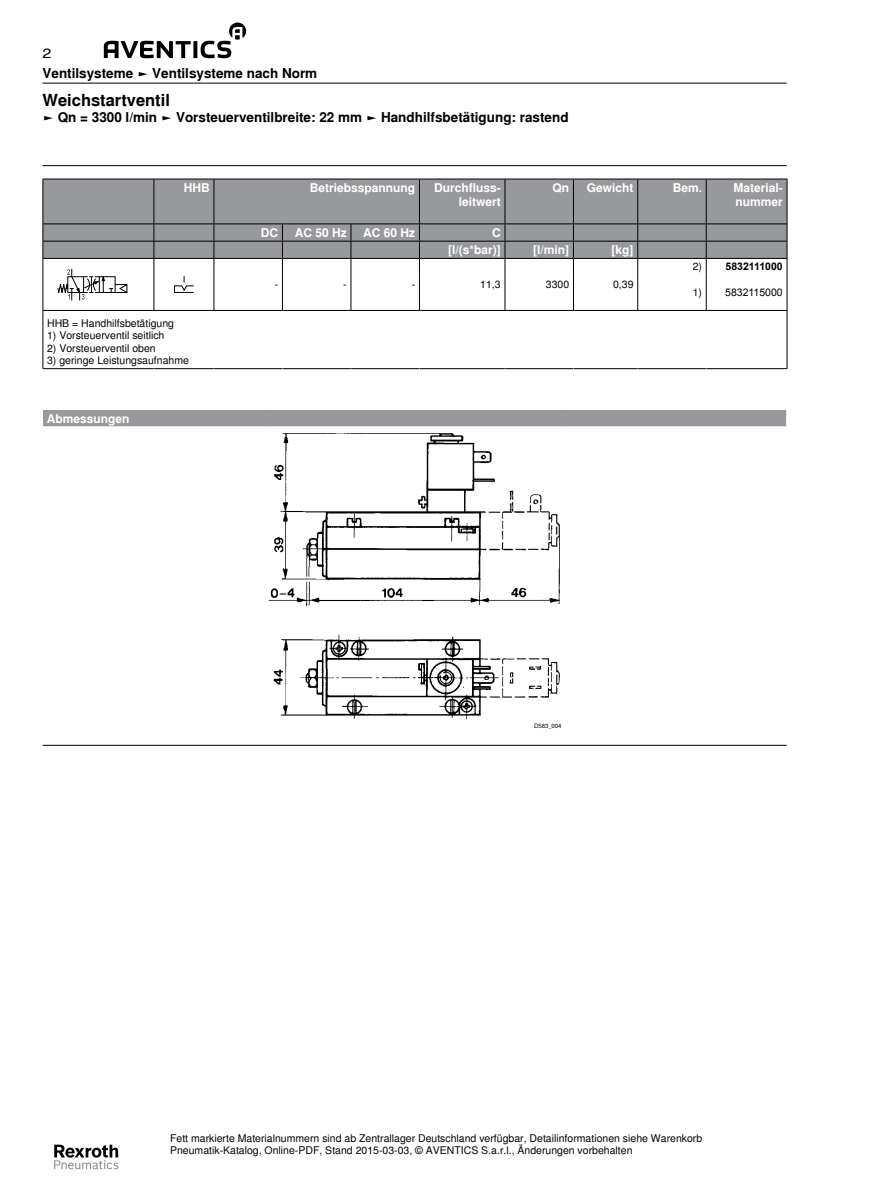
<style>
.page{position:relative;width:893px;height:1191px;background:#fff}
.page>*{position:absolute;margin:0;border:0;box-sizing:border-box;transform-origin:0 0}
.t1{font:700 16.5px "Nimbus Sans Global";color:#000}
.t2{font:700 13.5px "Nimbus Sans Global";color:#000}
.t3{font:13.5px "Nimbus Sans Global";color:#000;scale:1.2 1}
.t4{font:700 12px/13.8px "Nimbus Sans Global";color:#fff;text-align:right}
.t5{font:10.5px/12.6px "Nimbus Sans Global";color:#000}
.t6{font:700 10.5px "Arial";color:#000}
.t7{font:10.5px "Arial";color:#000}
.t8{font:6px "Nimbus Sans Global";color:#000}
.s1{font-family:"Nimbus Sans Global";font-weight:400}
.s2{font-family:"Nimbus Sans Global"}
</style>
<div class="page">
<svg style="left:104px;top:23px;width:142px;height:35px"></svg>
<svg style="left:54px;top:1144px;width:64px;height:25px"></svg>
<hr style="left:43px;top:83px;width:744px;height:1px;background:#000">
<hr style="left:43px;top:165px;width:744px;height:1px;background:#000">
<div style="left:44px;top:180px;width:743px;height:78px;background:#97999c"></div>
<hr style="left:43px;top:179px;width:111px;height:1px;background:#000">
<hr style="left:43px;top:179px;width:1px;height:45px;background:#000">
<hr style="left:154px;top:179px;width:60px;height:1px;background:#000">
<hr style="left:214px;top:179px;width:68px;height:1px;background:#000">
<hr style="left:282px;top:179px;width:69px;height:1px;background:#000">
<hr style="left:351px;top:179px;width:68px;height:1px;background:#000">
<hr style="left:419px;top:179px;width:86px;height:1px;background:#000">
<hr style="left:505px;top:179px;width:68px;height:1px;background:#000">
<hr style="left:573px;top:179px;width:65px;height:1px;background:#000">
<hr style="left:638px;top:179px;width:68px;height:1px;background:#000">
<hr style="left:706px;top:179px;width:81px;height:1px;background:#000">
<hr style="left:787px;top:179px;width:1px;height:45px;background:#000">
<hr style="left:43px;top:258px;width:111px;height:1px;background:#000">
<svg style="left:43px;top:224px;width:1px;height:51px"></svg>
<hr style="left:154px;top:258px;width:60px;height:1px;background:#000">
<hr style="left:214px;top:258px;width:68px;height:1px;background:#000">
<hr style="left:282px;top:258px;width:69px;height:1px;background:#000">
<hr style="left:351px;top:258px;width:68px;height:1px;background:#000">
<hr style="left:419px;top:258px;width:86px;height:1px;background:#000">
<hr style="left:505px;top:258px;width:68px;height:1px;background:#000">
<hr style="left:573px;top:258px;width:65px;height:1px;background:#000">
<hr style="left:638px;top:258px;width:68px;height:1px;background:#000">
<hr style="left:706px;top:258px;width:81px;height:1px;background:#000">
<svg style="left:787px;top:224px;width:1px;height:51px"></svg>
<hr style="left:43px;top:275px;width:1px;height:35px;background:#000">
<hr style="left:154px;top:275px;width:1px;height:35px;background:#000">
<hr style="left:214px;top:275px;width:1px;height:35px;background:#000">
<hr style="left:282px;top:275px;width:1px;height:35px;background:#000">
<hr style="left:351px;top:275px;width:1px;height:35px;background:#000">
<hr style="left:419px;top:275px;width:1px;height:35px;background:#000">
<hr style="left:505px;top:275px;width:1px;height:35px;background:#000">
<hr style="left:573px;top:275px;width:1px;height:35px;background:#000">
<hr style="left:637px;top:275px;width:1px;height:35px;background:#000">
<hr style="left:706px;top:275px;width:1px;height:35px;background:#000">
<hr style="left:787px;top:275px;width:1px;height:35px;background:#000">
<hr style="left:43px;top:310px;width:111px;height:1px;background:#000">
<hr style="left:43px;top:311px;width:1px;height:57px;background:#000">
<hr style="left:154px;top:310px;width:60px;height:1px;background:#000">
<hr style="left:214px;top:310px;width:68px;height:1px;background:#000">
<hr style="left:282px;top:310px;width:69px;height:1px;background:#000">
<hr style="left:351px;top:310px;width:68px;height:1px;background:#000">
<hr style="left:419px;top:310px;width:86px;height:1px;background:#000">
<hr style="left:505px;top:310px;width:68px;height:1px;background:#000">
<hr style="left:573px;top:310px;width:65px;height:1px;background:#000">
<hr style="left:638px;top:310px;width:68px;height:1px;background:#000">
<hr style="left:706px;top:310px;width:81px;height:1px;background:#000">
<hr style="left:787px;top:311px;width:1px;height:57px;background:#000">
<hr style="left:154px;top:179px;width:1px;height:44px;background:#000">
<hr style="left:214px;top:179px;width:1px;height:44px;background:#000">
<hr style="left:419px;top:179px;width:1px;height:44px;background:#000">
<hr style="left:505px;top:179px;width:1px;height:44px;background:#000">
<hr style="left:573px;top:179px;width:1px;height:44px;background:#000">
<hr style="left:637px;top:179px;width:1px;height:44px;background:#000">
<hr style="left:706px;top:179px;width:1px;height:44px;background:#000">
<hr style="left:43px;top:223px;width:111px;height:1px;background:#000">
<hr style="left:154px;top:223px;width:60px;height:1px;background:#000">
<hr style="left:214px;top:223px;width:68px;height:1px;background:#000">
<hr style="left:282px;top:223px;width:69px;height:1px;background:#000">
<hr style="left:351px;top:223px;width:68px;height:1px;background:#000">
<hr style="left:419px;top:223px;width:86px;height:1px;background:#000">
<hr style="left:505px;top:223px;width:68px;height:1px;background:#000">
<hr style="left:573px;top:223px;width:65px;height:1px;background:#000">
<hr style="left:638px;top:223px;width:68px;height:1px;background:#000">
<hr style="left:706px;top:223px;width:81px;height:1px;background:#000">
<hr style="left:43px;top:241px;width:111px;height:1px;background:#000">
<hr style="left:154px;top:241px;width:60px;height:1px;background:#000">
<svg style="left:154px;top:224px;width:1px;height:51px"></svg>
<hr style="left:214px;top:241px;width:68px;height:1px;background:#000">
<svg style="left:214px;top:224px;width:1px;height:51px"></svg>
<hr style="left:282px;top:241px;width:69px;height:1px;background:#000">
<svg style="left:282px;top:224px;width:1px;height:51px"></svg>
<hr style="left:351px;top:241px;width:68px;height:1px;background:#000">
<svg style="left:351px;top:224px;width:1px;height:51px"></svg>
<hr style="left:419px;top:241px;width:86px;height:1px;background:#000">
<svg style="left:419px;top:224px;width:1px;height:51px"></svg>
<hr style="left:505px;top:241px;width:68px;height:1px;background:#000">
<svg style="left:505px;top:224px;width:1px;height:51px"></svg>
<hr style="left:573px;top:241px;width:65px;height:1px;background:#000">
<svg style="left:573px;top:224px;width:1px;height:51px"></svg>
<hr style="left:638px;top:241px;width:68px;height:1px;background:#000">
<svg style="left:637px;top:224px;width:1px;height:51px"></svg>
<hr style="left:706px;top:241px;width:81px;height:1px;background:#000">
<svg style="left:706px;top:224px;width:1px;height:51px"></svg>
<hr style="left:43px;top:368px;width:111px;height:1px;background:#000">
<hr style="left:154px;top:368px;width:60px;height:1px;background:#000">
<hr style="left:214px;top:368px;width:68px;height:1px;background:#000">
<hr style="left:282px;top:368px;width:69px;height:1px;background:#000">
<hr style="left:351px;top:368px;width:68px;height:1px;background:#000">
<hr style="left:419px;top:368px;width:86px;height:1px;background:#000">
<hr style="left:505px;top:368px;width:68px;height:1px;background:#000">
<hr style="left:573px;top:368px;width:65px;height:1px;background:#000">
<hr style="left:638px;top:368px;width:68px;height:1px;background:#000">
<hr style="left:706px;top:368px;width:81px;height:1px;background:#000">
<svg style="left:57px;top:268px;width:71px;height:32px"></svg>
<svg style="left:174px;top:276px;width:20px;height:17px"></svg>
<div style="left:43px;top:409px;width:744px;height:18px;background:#97999c"></div>
<hr style="left:43px;top:409px;width:225px;height:1px;background:#fff">
<hr style="left:268px;top:409px;width:293px;height:1px;background:#fff">
<hr style="left:561px;top:409px;width:226px;height:1px;background:#fff">
<svg style="left:786px;top:409px;width:1px;height:17px"></svg>
<hr style="left:43px;top:426px;width:225px;height:1px;background:#fff">
<hr style="left:268px;top:426px;width:293px;height:1px;background:#fff">
<hr style="left:561px;top:426px;width:226px;height:1px;background:#fff">
<img style="left:268px;top:433px;width:293px;height:287px">
<hr style="left:43px;top:745px;width:744px;height:1px;background:#000">
<p class="t3" style="left:43px;top:43px;width:9px">2</p>
<p class="t2" style="left:43px;top:63px;width:276px">Ventilsysteme ► Ventilsysteme nach Norm</p>
<h1 class="t1" style="left:43px;top:87px;width:129px">Weichstartventil</h1>
<p class="t2" style="left:43px;top:107px;width:528px">► Qn = 3300 l/min ► Vorsteuerventilbreite: 22 mm ► Handhilfsbetätigung: rastend</p>
<p class="t4" style="left:184px;top:181px;width:27px">HHB</p>
<p class="t4" style="left:310px;top:181px;width:107px">Betriebsspannung</p>
<p class="t4" style="left:434px;top:181px;width:68px">Durchfluss&shy;leitwert</p>
<p class="t4" style="left:553px;top:181px;width:18px">Qn</p>
<p class="t4" style="left:587px;top:181px;width:48px">Gewicht</p>
<p class="t4" style="left:673px;top:181px;width:31px">Bem.</p>
<p class="t4" style="left:733px;top:181px;width:51px;text-align:left">Material&shy;nummer</p>
<p class="t4" style="left:261px;top:225px;width:19px">DC</p>
<p class="t4" style="left:295px;top:225px;width:54px">AC 50 Hz</p>
<p class="t4" style="left:363px;top:225px;width:54px">AC 60 Hz</p>
<p class="t4" style="left:448px;top:224px;width:54px;line-height:17.2px">C [l/(s*bar)]</p>
<p class="t4" style="left:533px;top:243px;width:37px">[l/min]</p>
<p class="t4" style="left:611px;top:243px;width:23px">[kg]</p>
<p class="t5" style="left:47px;top:316px;width:128px">HHB = Handhilfsbetätigung</p>
<p class="t5" style="left:47px;top:329px;width:119px">1) Vorsteuerventil seitlich</p>
<p class="t5" style="left:47px;top:341px;width:110px">2) Vorsteuerventil oben</p>
<p class="t5" style="left:47px;top:354px;width:143px">3) geringe Leistungsaufnahme</p>
<p class="t4" style="left:47px;top:411px;width:84px">Abmessungen</p>
<p class="t5" style="left:275px;top:278px;width:5px">-</p>
<p class="t5" style="left:343px;top:278px;width:5px">-</p>
<p class="t5" style="left:412px;top:278px;width:5px">-</p>
<p class="t5" style="left:480px;top:278px;width:22px">11,3</p>
<p class="t5" style="left:546px;top:278px;width:25px">3300</p>
<p class="t5" style="left:613px;top:278px;width:22px">0,39</p>
<p class="t6" style="left:693px;top:260px;width:92px"><span class="s1">2)</span> 5832111000</p>
<p class="t7" style="left:693px;top:286px;width:92px"><span class="s2">1)</span> 5832115000</p>
<p class="t8" style="left:534px;top:721px;width:29px">D583_004</p>
<p class="t5" style="left:170px;top:1131px;width:534px">Fett markierte Materialnummern sind ab Zentrallager Deutschland verfügbar, Detailinformationen siehe Warenkorb<br>Pneumatik-Katalog, Online-PDF, Stand 2015-03-03, © AVENTICS S.a.r.l., Änderungen vorbehalten</p>
</div>
